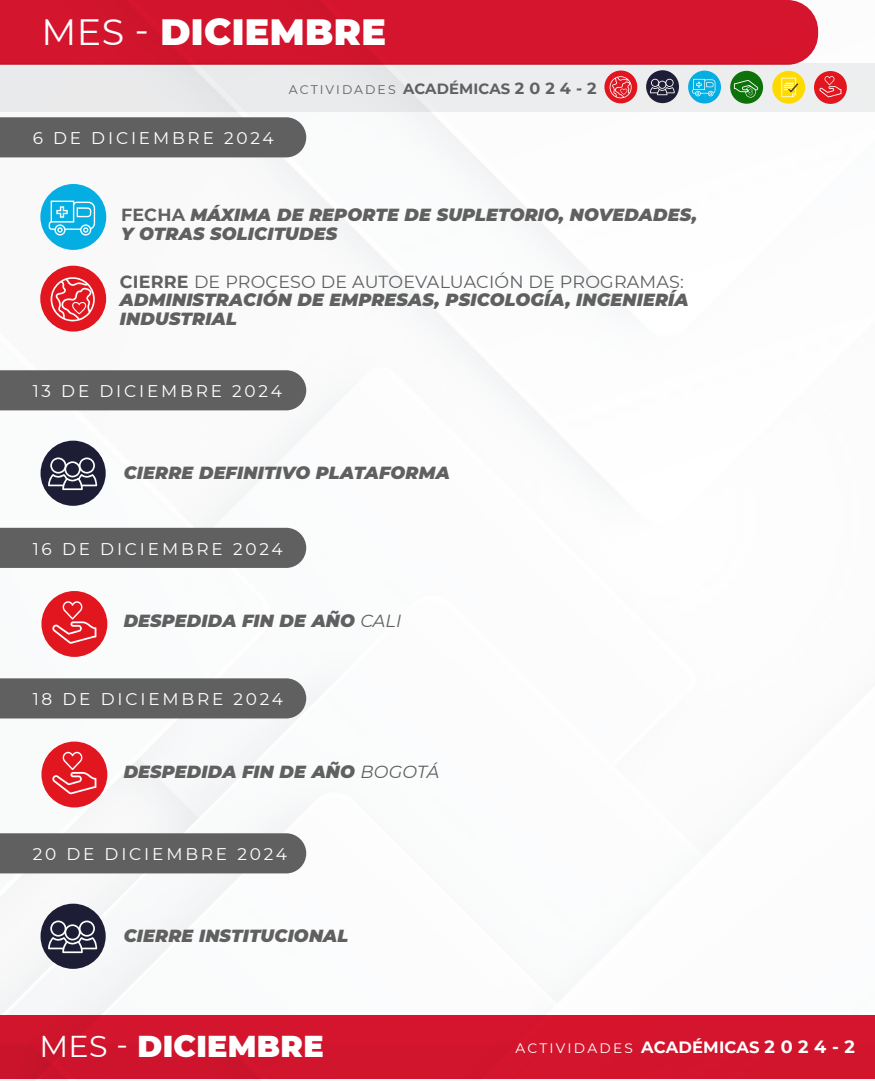
<style>
.page{position:relative;width:875px;height:1081px;background:#fff}
.page>*{position:absolute;margin:0;border:0;box-sizing:border-box;transform-origin:0 0}
.t1{font:900 36.57px "Montserrat";letter-spacing:.01em;color:#fff}
.t2{font:900 30.19px "Montserrat";letter-spacing:.01em;color:#fff}
.t3{font:italic 900 17.5px/18.6px "Montserrat";letter-spacing:.01em;color:#606060}
.t4{font:16.89px "Montserrat";letter-spacing:.165em;color:#fff}
.t5{font:13.74px "Montserrat";letter-spacing:.165em;color:#fff}
.t6{font:12.42px "Montserrat";letter-spacing:.165em;color:#606060}
.s1{font-weight:400}
.s2{font-weight:700;font-size:14.79px}
.s3{font-weight:700;font-size:16.01px}
.s4{font-weight:700;font-style:normal}
.s5{font-weight:400;font-style:normal}
.s6{font-weight:700;font-size:16.36px}
.s7{font-weight:700;font-size:17.68px}
</style>
<div class="page">
<img style="left:0;top:28px;width:875px;height:1053px">
<div style="left:0;top:117px;width:306px;height:40px;background:#606060"></div>
<div style="left:0;top:63px;width:875px;height:48px;background:#eff0f0"></div>
<div style="left:0;top:0;width:818px;height:65px;background:#d4152d"></div>
<div style="left:604px;top:70px;width:33px;height:33px;background:#e2161f;border-radius:50%"></div>
<svg style="left:610px;top:76px;width:22px;height:22px"></svg>
<div style="left:646px;top:70px;width:33px;height:33px;background:#1d1d36;border-radius:50%"></div>
<svg style="left:650px;top:79px;width:25px;height:16px"></svg>
<div style="left:688px;top:71px;width:33px;height:32px;background:#05aee2;border-radius:50%"></div>
<svg style="left:692px;top:79px;width:23px;height:17px"></svg>
<div style="left:730px;top:71px;width:33px;height:33px;background:#0c7209;border-radius:50%"></div>
<svg style="left:734px;top:80px;width:24px;height:18px"></svg>
<div style="left:772px;top:71px;width:33px;height:33px;background:#ffda00;border-radius:50%"></div>
<svg style="left:781px;top:78px;width:17px;height:19px"></svg>
<div style="left:814px;top:71px;width:33px;height:33px;background:#e2161f;border-radius:50%"></div>
<svg style="left:819px;top:76px;width:22px;height:21px"></svg>
<div style="left:0;top:370px;width:306px;height:40px;background:#606060"></div>
<div style="left:0;top:528px;width:306px;height:40px;background:#606060"></div>
<div style="left:0;top:1015px;width:875px;height:63px;background:#d8162e"></div>
<div style="left:40px;top:184px;width:66px;height:66px;background:#05aee2;border-radius:50%"></div>
<svg style="left:49px;top:201px;width:46px;height:35px"></svg>
<div style="left:41px;top:440px;width:65px;height:66px;background:#1d1d36;border-radius:50%"></div>
<svg style="left:48px;top:457px;width:49px;height:33px"></svg>
<div style="left:0;top:833px;width:306px;height:40px;background:#606060"></div>
<div style="left:41px;top:903px;width:65px;height:66px;background:#1d1d36;border-radius:50%"></div>
<svg style="left:48px;top:920px;width:49px;height:33px"></svg>
<div style="left:41px;top:591px;width:66px;height:66px;background:#e2161f;border-radius:50%"></div>
<svg style="left:52px;top:601px;width:44px;height:42px"></svg>
<div style="left:0;top:678px;width:306px;height:40px;background:#606060"></div>
<div style="left:41px;top:741px;width:66px;height:66px;background:#e2161f;border-radius:50%"></div>
<svg style="left:52px;top:752px;width:44px;height:42px"></svg>
<div style="left:40px;top:266px;width:66px;height:65px;background:#e2161f;border-radius:50%"></div>
<svg style="left:51px;top:277px;width:44px;height:44px"></svg>
<h1 class="t1" style="left:42px;top:5px;width:346px"><span class="s1">MES -</span> DICIEMBRE</h1>
<p class="t6" style="left:289px;top:81px;width:309px">ACTIVIDADES <span class="s2">ACADÉMICAS</span> <span class="s3">2 0 24 -2</span></p>
<p class="t4" style="left:33px;top:126px;width:243px">6 DE DICIEMBRE 2024</p>
<p class="t3" style="left:121px;top:204px;width:578px"><span class="s4">FECHA</span> MÁXIMA DE REPORTE DE SUPLETORIO, NOVEDADES,<br>Y OTRAS SOLICITUDES</p>
<p class="t3" style="left:120px;top:271px;width:570px"><span class="s4">CIERRE</span> <span class="s5">DE PROCESO DE AUTOEVALUACIÓN DE PROGRAMAS:<br></span>ADMINISTRACIÓN DE EMPRESAS, PSICOLOGÍA, INGENIERÍA<br>INDUSTRIAL</p>
<p class="t4" style="left:33px;top:379px;width:251px">13 DE DICIEMBRE 2024</p>
<p class="t3" style="left:124px;top:462px;width:328px">CIERRE DEFINITIVO PLATAFORMA</p>
<p class="t4" style="left:33px;top:537px;width:251px">16 DE DICIEMBRE 2024</p>
<p class="t3" style="left:124px;top:610px;width:279px">DESPEDIDA FIN DE AÑO <span class="s1">CALI</span></p>
<p class="t4" style="left:33px;top:687px;width:252px">18 DE DICIEMBRE 2024</p>
<p class="t3" style="left:124px;top:761px;width:317px">DESPEDIDA FIN DE AÑO <span class="s1">BOGOTÁ</span></p>
<p class="t4" style="left:33px;top:842px;width:256px">20 DE DICIEMBRE 2024</p>
<p class="t3" style="left:124px;top:925px;width:226px">CIERRE INSTITUCIONAL</p>
<h2 class="t2" style="left:39px;top:1023px;width:286px"><span class="s1">MES -</span> DICIEMBRE</h2>
<p class="t5" style="left:515px;top:1038px;width:341px">ACTIVIDADES <span class="s6">ACADÉMICAS</span> <span class="s7">2 0 24 -2</span></p>
</div>
